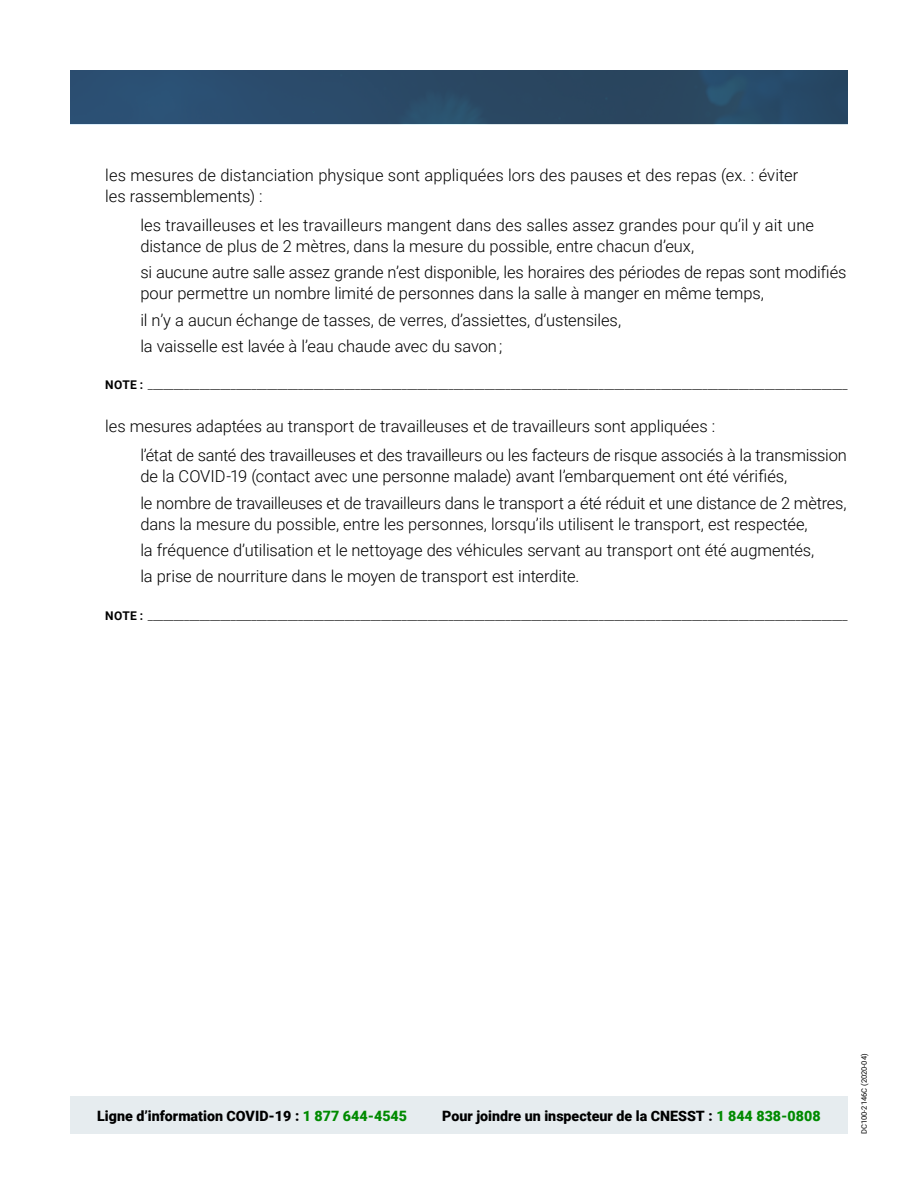
<style>
.page{position:relative;width:918px;height:1188px;background:#fff}
.page>*{position:absolute;margin:0;border:0;box-sizing:border-box;transform-origin:0 0}
.Texte_courant_à_coch{font:300 16.5px/21px "Roboto";letter-spacing:-.005em;color:#000}
.Contact__P{font:900 14.25px "Roboto";color:#000}
.Notes__P{font:300 12px "Roboto";color:#000}
.t1{font:7.5px "Roboto";color:#000}
.s1{font-weight:700}
.s2{color:#008a00}
</style>
<div class="page">
<img style="left:70px;top:70px;width:778px;height:54px">
<div style="left:70px;top:1096px;width:778px;height:38px;background:#e6ecef"></div>
<p class="Texte_courant_à_coch" style="left:105px;top:164px;width:695px">les mesures de distanciation physique sont appliquées lors des pauses et des repas (ex. : éviter les rassemblements) :</p>
<p class="Texte_courant_à_coch" style="left:140px;top:214px;width:675px">les travailleuses et les travailleurs mangent dans des salles assez grandes pour qu’il y ait une distance de plus de 2 mètres, dans la mesure du possible, entre chacun d’eux,</p>
<p class="Texte_courant_à_coch" style="left:140px;top:261px;width:708px">si aucune autre salle assez grande n’est disponible, les horaires des périodes de repas sont modifiés pour permettre un nombre limité de personnes dans la salle à manger en même temps,</p>
<p class="Texte_courant_à_coch" style="left:140px;top:309px;width:482px">il n’y a aucun échange de tasses, de verres, d’assiettes, d’ustensiles,</p>
<p class="Texte_courant_à_coch" style="left:140px;top:335px;width:363px">la vaisselle est lavée à l’eau chaude avec du savon ;</p>
<p class="Notes__P" style="left:105px;top:377px;width:744px"><span class="s1">NOTE :</span> _______________________________________________________________________________________________________________________________________</p>
<p class="Texte_courant_à_coch" style="left:105px;top:415px;width:611px">les mesures adaptées au transport de travailleuses et de travailleurs sont appliquées :</p>
<p class="Texte_courant_à_coch" style="left:140px;top:444px;width:708px">l’état de santé des travailleuses et des travailleurs ou les facteurs de risque associés à la transmission de la COVID-19 (contact avec une personne malade) avant l’embarquement ont été vérifiés,</p>
<p class="Texte_courant_à_coch" style="left:140px;top:492px;width:708px">le nombre de travailleuses et de travailleurs dans le transport a été réduit et une distance de 2 mètres, dans la mesure du possible, entre les personnes, lorsqu’ils utilisent le transport, est respectée,</p>
<p class="Texte_courant_à_coch" style="left:140px;top:539px;width:676px">la fréquence d’utilisation et le nettoyage des véhicules servant au transport ont été augmentés,</p>
<p class="Texte_courant_à_coch" style="left:140px;top:565px;width:441px">la prise de nourriture dans le moyen de transport est interdite.</p>
<p class="Notes__P" style="left:105px;top:607px;width:744px"><span class="s1">NOTE :</span> _______________________________________________________________________________________________________________________________________</p>
<p class="Contact__P" style="left:97px;top:1105px;width:311px">Ligne d’information COVID-19 : <span class="s2">1 877 644-4545</span></p>
<p class="Contact__P" style="left:442px;top:1105px;width:380px">Pour joindre un inspecteur de la CNESST : <span class="s2">1 844 838-0808</span></p>
<p class="t1" style="left:859px;top:1134px;width:82px;rotate:-90deg">DC100-2146C (2020-04)</p>
</div>
